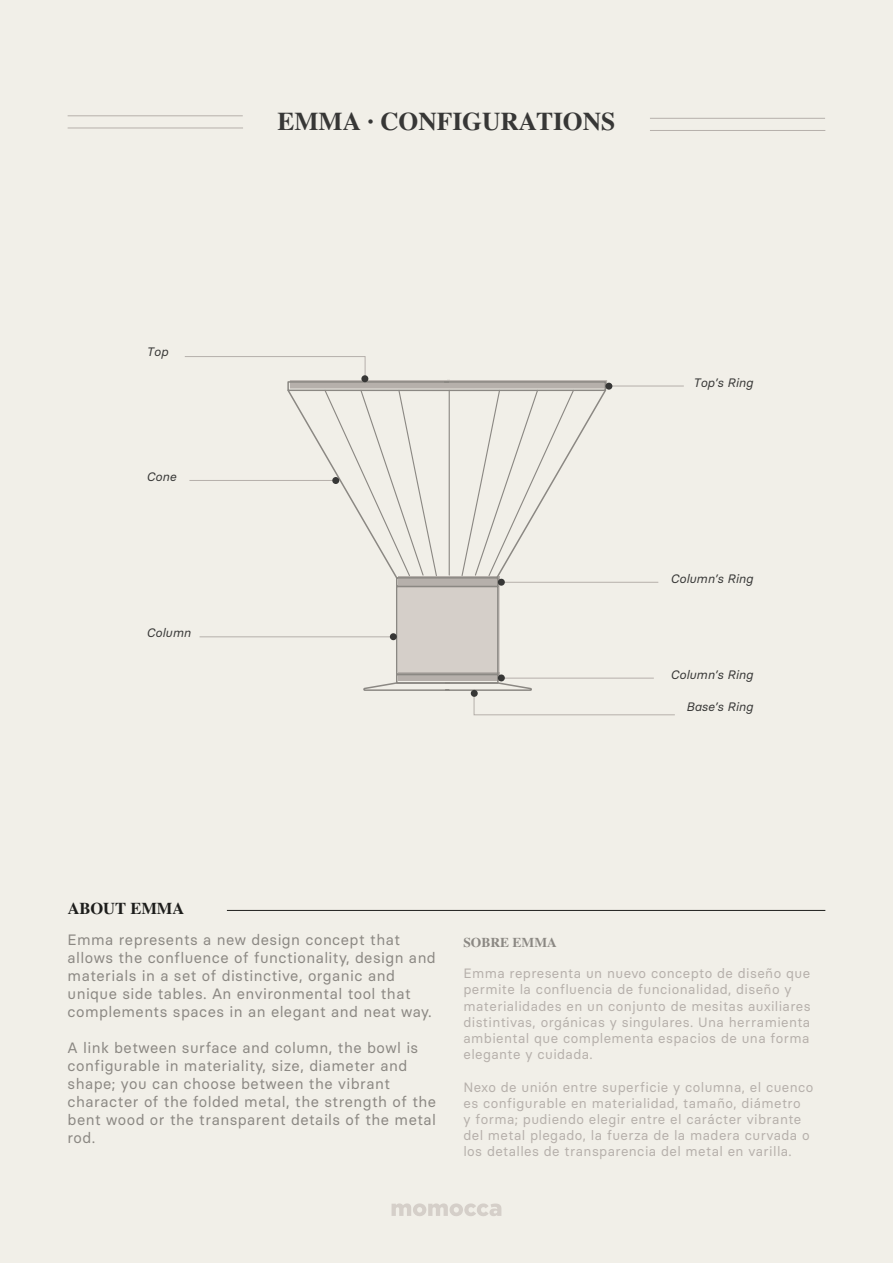
<style>
.page{position:relative;width:893px;height:1263px;background:#f1efe8}
.page>*{position:absolute;margin:0;border:0;box-sizing:border-box;transform-origin:0 0}
.t1{font:700 25.5px "STIX General";color:#373736}
.t2{font:700 16.5px "STIX General";color:#1d1d1b}
.t3{font:15px/18px "Basier Circle";letter-spacing:.03em;color:#8b8883}
.t4{font:13.5px/16.2px "Basier Circle";letter-spacing:.03em;color:#b6b0ab}
.t5{font:700 13.5px "STIX General";color:#8b8883}
.t6{font:italic 12.3px "Basier Circle";color:#373736}
</style>
<div class="page">
<div style="left:398px;top:585px;width:102px;height:88px;background:#d5cfc9"></div>
<div style="left:398px;top:673px;width:102px;height:8px;background:#b6b0ab"></div>
<div style="left:398px;top:576px;width:102px;height:9px;background:#b6b0ab"></div>
<div style="left:396px;top:674px;width:103px;height:10px;border:2px solid #8b8883"></div>
<div style="left:396px;top:577px;width:103px;height:10px;border:2px solid #8b8883"></div>
<div style="left:396px;top:586px;width:103px;height:89px;border:2px solid #8b8883"></div>
<hr style="left:609px;top:386px;width:75px;height:1px;background:#b6b0ab">
<div style="left:605px;top:383px;width:7px;height:7px;background:#373736;border-radius:50%"></div>
<hr style="left:501px;top:582px;width:157px;height:1px;background:#b6b0ab">
<div style="left:498px;top:579px;width:7px;height:7px;background:#373736;border-radius:50%"></div>
<hr style="left:501px;top:678px;width:153px;height:1px;background:#b6b0ab">
<div style="left:498px;top:674px;width:7px;height:7px;background:#373736;border-radius:50%"></div>
<hr style="left:200px;top:636px;width:193px;height:1px;background:#b6b0ab">
<div style="left:390px;top:633px;width:7px;height:7px;background:#373736;border-radius:50%"></div>
<svg style="left:184px;top:356px;width:426px;height:224px;background:#ebe9e2"></svg>
<div style="left:361px;top:375px;width:7px;height:7px;background:#373736;border-radius:50%"></div>
<svg style="left:362px;top:681px;width:313px;height:34px;background:#eae8e1"></svg>
<div style="left:471px;top:690px;width:7px;height:7px;background:#373736;border-radius:50%"></div>
<svg style="left:324px;top:389px;width:251px;height:188px;background:#ebe9e2"></svg>
<p class="t6" style="left:147px;top:344px;width:23px">Top</p>
<p class="t6" style="left:147px;top:469px;width:31px">Cone</p>
<p class="t6" style="left:147px;top:625px;width:46px">Column</p>
<h1 class="t1" style="left:278px;top:104px;width:339px">EMMA · CONFIGURATIONS</h1>
<p class="t6" style="left:693px;top:374px;width:61px">Top’s Ring</p>
<p class="t6" style="left:670px;top:571px;width:84px">Column’s Ring</p>
<p class="t6" style="left:670px;top:667px;width:84px">Column’s Ring</p>
<p class="t6" style="left:686px;top:699px;width:68px">Base’s Ring</p>
<p class="t2" style="left:68px;top:896px;width:118px">ABOUT EMMA</p>
<p class="t3" style="left:68px;top:930px;width:370px">Emma represents a new design concept that allows the confluence of functionality, design and materials in a set of distinctive, organic and unique side tables. An environmental tool that complements spaces in an elegant and neat way.</p>
<p class="t3" style="left:68px;top:1038px;width:370px">A link between surface and column, the bowl is configurable in materiality, size, diameter and shape; you can choose between the vibrant character of the folded metal, the strength of the bent wood or the transparent details of the metal rod.</p>
<p class="t5" style="left:463px;top:933px;width:95px">SOBRE EMMA</p>
<p class="t4" style="left:463px;top:965px;width:349px">Emma representa un nuevo concepto de diseño que permite la confluencia de funcionalidad, diseño y materialidades en un conjunto de mesitas auxiliares distintivas, orgánicas y singulares. Una herramienta ambiental que complementa espacios de una forma elegante y cuidada.</p>
<p class="t4" style="left:463px;top:1078px;width:352px">Nexo de unión entre superficie y columna, el cuenco es configurable en materialidad, tamaño, diámetro<br>y forma; pudiendo elegir entre el carácter vibrante del metal plegado, la fuerza de la madera curvada o los detalles de transparencia del metal en varilla.</p>
</div>
